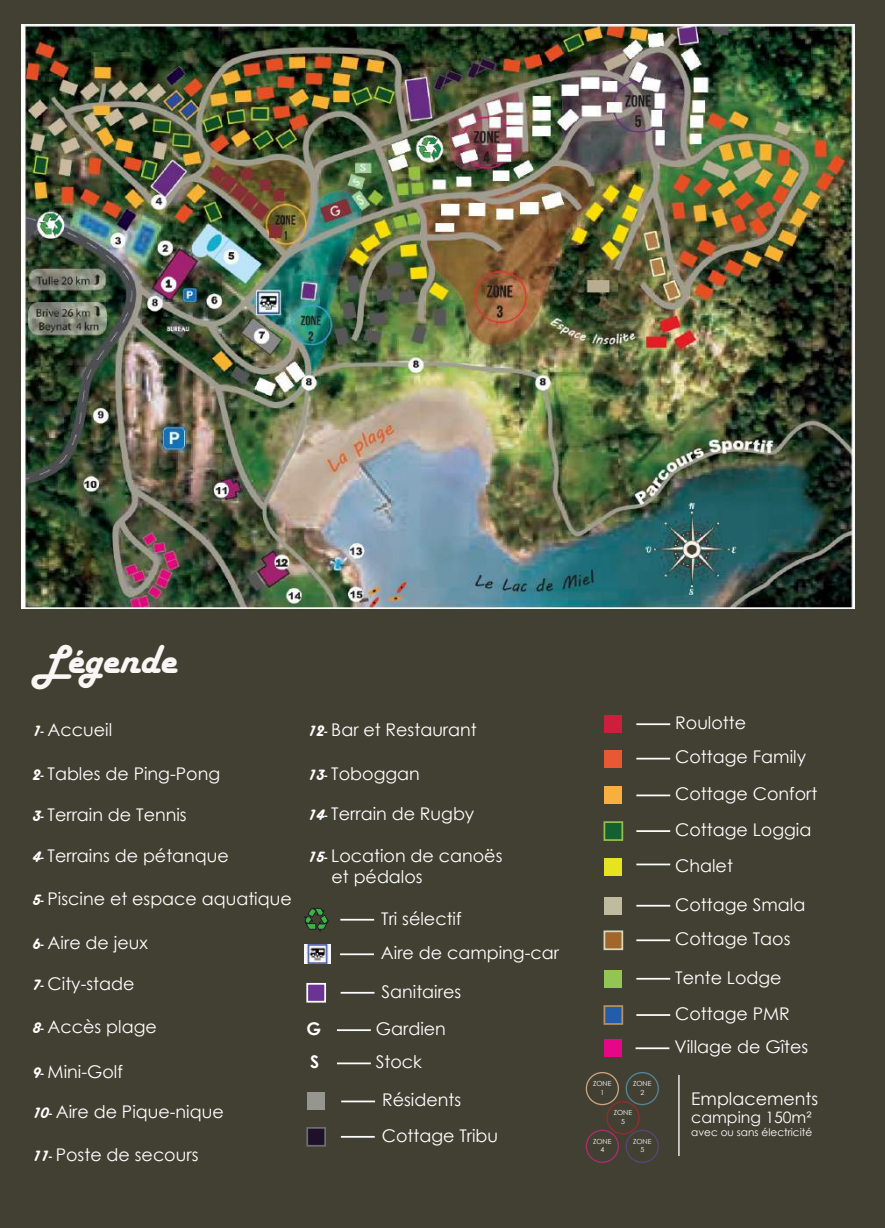
<style>
.page{position:relative;width:885px;height:1228px;background:#fff}
.page>*{position:absolute;margin:0;border:0;box-sizing:border-box;transform-origin:0 0}
.t1{font:42px "Harlow Solid";color:#f9f7f5}
.t2{font:17.5px/34.6px "Century Gothic";color:#fff}
.t3{font:700 17.5px "Century Gothic";color:#fff}
.t4{font:15.75px "Century Gothic";color:#fff}
.t5{font:10.5px "Century Gothic";color:#fff}
.t6{font:7px/8.4px "Century Gothic";color:#fff;text-align:center}
.s1{font-family:"Harlow Solid"}
</style>
<div class="page">
<div style="left:0;top:0;width:884px;height:1228px;background:#424033"></div>
<div style="left:306px;top:983px;width:20px;height:19px;background:#6a3394;border:2px solid #fff"></div>
<div style="left:307px;top:1092px;width:18px;height:18px;background:#969691"></div>
<div style="left:306px;top:1127px;width:20px;height:19px;background:#1d1028;border:2px solid #6c6d70"></div>
<div style="left:604px;top:715px;width:18px;height:18px;background:#cd1f3b"></div>
<div style="left:604px;top:750px;width:18px;height:17px;background:#e85832"></div>
<div style="left:604px;top:786px;width:18px;height:18px;background:#f7b03f"></div>
<div style="left:603px;top:821px;width:20px;height:20px;background:#136031;border:2px solid #9abb4b"></div>
<div style="left:604px;top:858px;width:18px;height:18px;background:#e6e41f"></div>
<div style="left:604px;top:897px;width:18px;height:17px;background:#bebb9e"></div>
<div style="left:603px;top:930px;width:20px;height:20px;background:#a2652a;border:2px solid #d7d7bd"></div>
<div style="left:604px;top:970px;width:18px;height:18px;background:#92c554"></div>
<div style="left:603px;top:1005px;width:20px;height:20px;background:#225daa;border:2px solid #b7915b"></div>
<svg style="left:304px;top:908px;width:24px;height:23px"></svg>
<hr style="left:340px;top:919px;width:34px;height:1px;background:#fff">
<img style="left:304px;top:945px;width:26px;height:19px">
<hr style="left:340px;top:953px;width:34px;height:2px;background:#fff">
<hr style="left:340px;top:992px;width:34px;height:1px;background:#fff">
<hr style="left:341px;top:1100px;width:34px;height:2px;background:#fff">
<hr style="left:341px;top:1136px;width:33px;height:1px;background:#fff">
<hr style="left:636px;top:723px;width:34px;height:2px;background:#fff">
<hr style="left:636px;top:758px;width:34px;height:1px;background:#fff">
<hr style="left:636px;top:794px;width:34px;height:2px;background:#fff">
<hr style="left:636px;top:830px;width:34px;height:2px;background:#fff">
<hr style="left:636px;top:863px;width:34px;height:2px;background:#fff">
<hr style="left:636px;top:905px;width:34px;height:1px;background:#fff">
<hr style="left:636px;top:939px;width:34px;height:2px;background:#fff">
<hr style="left:636px;top:978px;width:34px;height:1px;background:#fff">
<hr style="left:636px;top:1014px;width:34px;height:2px;background:#fff">
<hr style="left:337px;top:1029px;width:34px;height:2px;background:#fff">
<hr style="left:337px;top:1062px;width:34px;height:2px;background:#fff">
<div style="left:585px;top:1072px;width:34px;height:33px;border:1px solid #cca57e;border-radius:50%"></div>
<div style="left:625px;top:1072px;width:33px;height:33px;border:1px solid #528699;border-radius:50%"></div>
<div style="left:585px;top:1129px;width:34px;height:34px;border:1px solid #ab2d6f;border-radius:50%"></div>
<div style="left:625px;top:1129px;width:33px;height:34px;border:1px solid #5b4673;border-radius:50%"></div>
<div style="left:606px;top:1101px;width:33px;height:33px;border:1px solid #962b31;border-radius:50%"></div>
<hr style="left:678px;top:1075px;width:1px;height:81px;background:#fff">
<div style="left:603px;top:1039px;width:18px;height:18px;background:#e50786"></div>
<hr style="left:635px;top:1047px;width:34px;height:2px;background:#fff">
<img style="left:22px;top:24px;width:832px;height:584px">
<h1 class="t1" style="left:36px;top:636px;width:142px">Légende</h1>
<p class="t2" style="left:32px;top:712px;width:82px"><span class="s1">1-</span> Accueil</p>
<p class="t2" style="left:32px;top:756px;width:190px"><span class="s1">2-</span> Tables de Ping-Pong</p>
<p class="t2" style="left:32px;top:796px;width:156px"><span class="s1">3-</span> Terrain de Tennis</p>
<p class="t2" style="left:32px;top:838px;width:199px"><span class="s1">4-</span> Terrains de pétanque</p>
<p class="t2" style="left:32px;top:881px;width:261px"><span class="s1">5-</span> Piscine et espace aquatique</p>
<p class="t2" style="left:32px;top:925px;width:118px"><span class="s1">6-</span> Aire de jeux</p>
<p class="t2" style="left:32px;top:966px;width:104px"><span class="s1">7-</span> City-stade</p>
<p class="t2" style="left:32px;top:1008px;width:127px"><span class="s1">8-</span> Accès plage</p>
<p class="t2" style="left:32px;top:1053px;width:93px"><span class="s1">9-</span> Mini-Golf</p>
<p class="t2" style="left:32px;top:1094px;width:193px"><span class="s1">10-</span> Aire de Pique-nique</p>
<p class="t2" style="left:32px;top:1137px;width:168px"><span class="s1">11-</span> Poste de secours</p>
<p class="t2" style="left:307px;top:712px;width:171px"><span class="s1">12-</span> Bar et Restaurant</p>
<p class="t2" style="left:307px;top:756px;width:114px"><span class="s1">13-</span> Toboggan</p>
<p class="t2" style="left:307px;top:796px;width:168px"><span class="s1">14-</span> Terrain de Rugby</p>
<p class="t2" style="left:331px;top:845px;width:172px;line-height:21px;text-indent:-24px"><span class="s1">15-</span> Location de canoës et pédalos</p>
<p class="t2" style="left:381px;top:900px;width:180px">Tri sélectif<br>Aire de camping-car</p>
<p class="t2" style="left:381px;top:973px;width:81px">Sanitaires</p>
<p class="t3" style="left:306px;top:1015px;width:16px">G</p>
<p class="t2" style="left:376px;top:1011px;width:72px">Gardien</p>
<p class="t3" style="left:310px;top:1048px;width:11px">S</p>
<p class="t2" style="left:376px;top:1044px;width:48px">Stock</p>
<p class="t2" style="left:382px;top:1082px;width:118px;line-height:35.4px">Résidents<br>Cottage Tribu</p>
<p class="t6" style="left:593px;top:1079px;width:20px">ZONE<br>1</p>
<p class="t6" style="left:633px;top:1079px;width:20px">ZONE<br>2</p>
<p class="t6" style="left:613px;top:1108px;width:20px">ZONE<br>5</p>
<p class="t6" style="left:593px;top:1137px;width:20px">ZONE<br>4</p>
<p class="t6" style="left:633px;top:1137px;width:20px">ZONE<br>5</p>
<p class="t2" style="left:675px;top:705px;width:132px">Roulotte<br>Cottage Family</p>
<p class="t2" style="left:675px;top:776px;width:144px;line-height:35.9px">Cottage Confort<br>Cottage Loggia<br>Chalet</p>
<p class="t2" style="left:675px;top:886px;width:132px">Cottage Smala<br>Cottage Taos</p>
<p class="t2" style="left:675px;top:959px;width:116px;line-height:36.2px">Tente Lodge<br>Cottage PMR</p>
<p class="t2" style="left:674px;top:1029px;width:135px">Village de Gîtes</p>
<p class="t2" style="left:691px;top:1080px;width:129px">Emplacements</p>
<p class="t4" style="left:691px;top:1107px;width:122px">camping 150m²</p>
<p class="t5" style="left:691px;top:1125px;width:122px">avec ou sans électricité</p>
</div>
